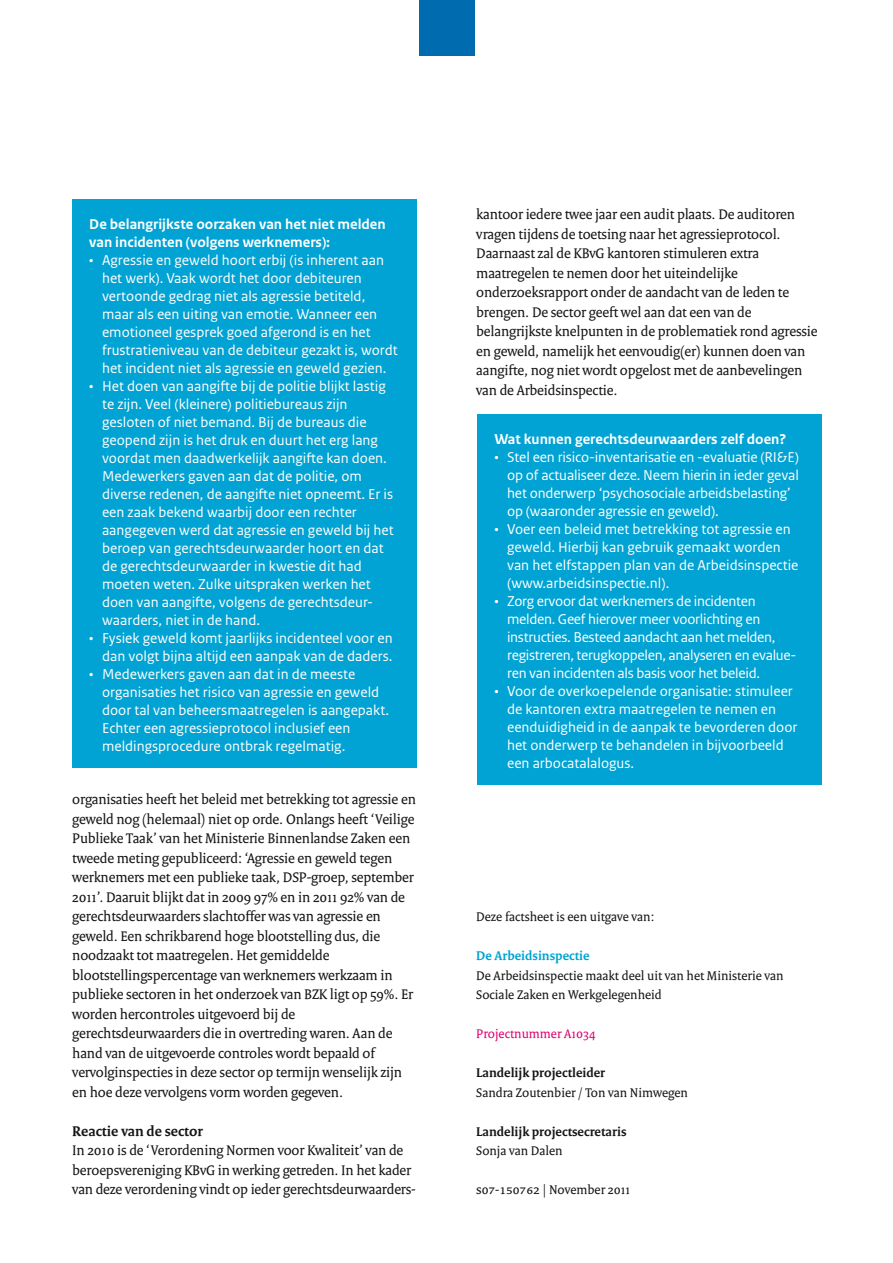
<style>
.page{position:relative;width:893px;height:1263px;background:#fff}
.page>*{position:absolute;margin:0;border:0;box-sizing:border-box;transform-origin:0 0}
.t1{font:15px/18px "Rijksoverheid Sans Text";color:#fff}
.t2{font:15px/19.5px "Rijksoverheid Serif";letter-spacing:-.01em;color:#131413}
.t3{font:15px/18px "Rijksoverheid Sans Text";letter-spacing:-.02em;color:#fff}
.t4{font:700 15px/18px "Rijksoverheid Sans Text";color:#fff}
.t5{font:700 15px "Rijksoverheid Serif";color:#131413}
.t6{font:13.5px/19.5px "Rijksoverheid Serif";color:#131413}
.t7{font:700 13.5px "Rijksoverheid Serif";color:#131413}
.t8{font:700 13.5px "Rijksoverheid Serif";color:#00a3d3}
.t9{font:13.5px "Rijksoverheid Serif";color:#e00071}
</style>
<div class="page">
<div style="left:419px;top:0;width:55px;height:55px;background:#006bae"></div>
<div style="left:72px;top:200px;width:345px;height:568px;background:#00a3d3"></div>
<div style="left:477px;top:415px;width:345px;height:370px;background:#00a3d3"></div>
<p class="t4" style="left:89px;top:215px;width:298px">De belangrijkste oorzaken van het niet melden van incidenten (volgens werknemers):</p>
<p class="t1" style="left:102px;top:251px;width:297px;text-indent:-13px">• Agressie en geweld hoort erbij (is inherent aan het werk). Vaak wordt het door debiteuren vertoonde gedrag niet als agressie betiteld, maar als een uiting van emotie. Wanneer een emotioneel gesprek goed afgerond is en het frustratieniveau van de debiteur gezakt is, wordt het incident niet als agressie en geweld gezien.</p>
<p class="t1" style="left:102px;top:377px;width:293px;text-indent:-13px">• Het doen van aangifte bij de politie blijkt lastig te zijn. Veel (kleinere) politiebureaus zijn gesloten of niet bemand. Bij de bureaus die geopend zijn is het druk en duurt het erg lang voordat men daadwerkelijk aangifte kan doen.<br>Medewerkers gaven aan dat de politie, om diverse redenen, de aangifte niet opneemt. Er is een zaak bekend waarbij door een rechter aangegeven werd dat agressie en geweld bij het beroep van gerechtsdeurwaarder hoort en dat de gerechtsdeurwaarder in kwestie dit had moeten weten. Zulke uitspraken werken het doen van aangifte, volgens de gerechtsdeur&shy;waarders, niet in de hand.</p>
<p class="t1" style="left:89px;top:629px;width:305px;text-align:right">• Fysiek geweld komt jaarlijks incidenteel voor en dan volgt bijna altijd een aanpak van de daders.</p>
<p class="t1" style="left:102px;top:665px;width:289px;text-indent:-13px">• Medewerkers gaven aan dat in de meeste organisaties het risico van agressie en geweld door tal van beheersmaatregelen is aangepakt.<br>Echter een agressieprotocol inclusief een meldingsprocedure ontbrak regelmatig.</p>
<p class="t2" style="left:72px;top:790px;width:345px">organisaties heeft het beleid met betrekking tot agressie en geweld nog (helemaal) niet op orde. Onlangs heeft ‘Veilige Publieke Taak’ van het Ministerie Binnenlandse Zaken een tweede meting gepubliceerd: ‘Agressie en geweld tegen werknemers met een publieke taak, DSP-groep, september 2011’. Daaruit blijkt dat in 2009 97% en in 2011 92% van de gerechtsdeurwaarders slachtoffer was van agressie en geweld. Een schrikbarend hoge blootstelling dus, die noodzaakt tot maatregelen. Het gemiddelde blootstellingspercentage van werknemers werkzaam in publieke sectoren in het onderzoek van BZK ligt op 59%. Er worden hercontroles uitgevoerd bij de gerechtsdeurwaarders die in overtreding waren. Aan de hand van de uitgevoerde controles wordt bepaald of vervolginspecties in deze sector op termijn wenselijk zijn en hoe deze vervolgens vorm worden gegeven.</p>
<p class="t5" style="left:72px;top:1122px;width:132px">Reactie van de sector</p>
<p class="t2" style="left:72px;top:1141px;width:345px">In 2010 is de ‘Verordening Normen voor Kwaliteit’ van de beroepsvereniging KBvG in werking getreden. In het kader van deze verordening vindt op ieder gerechtsdeurwaarders-</p>
<p class="t2" style="left:476px;top:205px;width:343px">kantoor iedere twee jaar een audit plaats. De auditoren vragen tijdens de toetsing naar het agressieprotocol.<br>Daarnaast zal de KBvG kantoren stimuleren extra maatregelen te nemen door het uiteindelijke onderzoeksrapport onder de aandacht van de leden te brengen. De sector geeft wel aan dat een van de belangrijkste knelpunten in de problematiek rond agressie en geweld, namelijk het eenvoudig(er) kunnen doen van aangifte, nog niet wordt opgelost met de aanbevelingen van de Arbeidsinspectie.</p>
<p class="t4" style="left:494px;top:430px;width:294px">Wat kunnen gerechtsdeurwaarders zelf doen?</p>
<p class="t1" style="left:507px;top:448px;width:293px;text-indent:-13px">• Stel een risico-inventarisatie en -evaluatie (RI&amp;E) op of actualiseer deze. Neem hierin in ieder geval het onderwerp ‘psychosociale arbeidsbelasting’ op (waaronder agressie en geweld).</p>
<p class="t1" style="left:507px;top:520px;width:293px;text-indent:-13px">• Voer een beleid met betrekking tot agressie en geweld. Hierbij kan gebruik gemaakt worden van het elfstappen plan van de Arbeidsinspectie (www.arbeidsinspectie.nl).</p>
<p class="t3" style="left:507px;top:592px;width:291px;text-indent:-13px">• Zorg ervoor dat werknemers de incidenten melden. Geef hierover meer voorlichting en instructies. Besteed aandacht aan het melden, registreren, terugkoppelen, analyseren en evalue&shy;ren van incidenten als basis voor het beleid.</p>
<p class="t1" style="left:507px;top:682px;width:292px;text-indent:-13px">• Voor de overkoepelende organisatie: stimuleer de kantoren extra maatregelen te nemen en eenduidigheid in de aanpak te bevorderen door het onderwerp te behandelen in bijvoorbeeld een arbocatalalogus.</p>
<p class="t6" style="left:476px;top:907px;width:180px">Deze factsheet is een uitgave van:</p>
<p class="t8" style="left:476px;top:948px;width:115px">De Arbeidsinspectie</p>
<p class="t6" style="left:476px;top:966px;width:309px">De Arbeidsinspectie maakt deel uit van het Ministerie van<br>Sociale Zaken en Werkgelegenheid</p>
<p class="t9" style="left:476px;top:1026px;width:121px">Projectnummer A1034</p>
<p class="t7" style="left:476px;top:1065px;width:130px">Landelijk projectleider</p>
<p class="t6" style="left:476px;top:1083px;width:213px">Sandra Zoutenbier / Ton van Nimwegen</p>
<p class="t7" style="left:476px;top:1123px;width:152px">Landelijk projectsecretaris</p>
<p class="t6" style="left:476px;top:1141px;width:88px">Sonja van Dalen</p>
<p class="t6" style="left:476px;top:1180px;width:156px">s07-150762 | November 2011</p>
</div>
